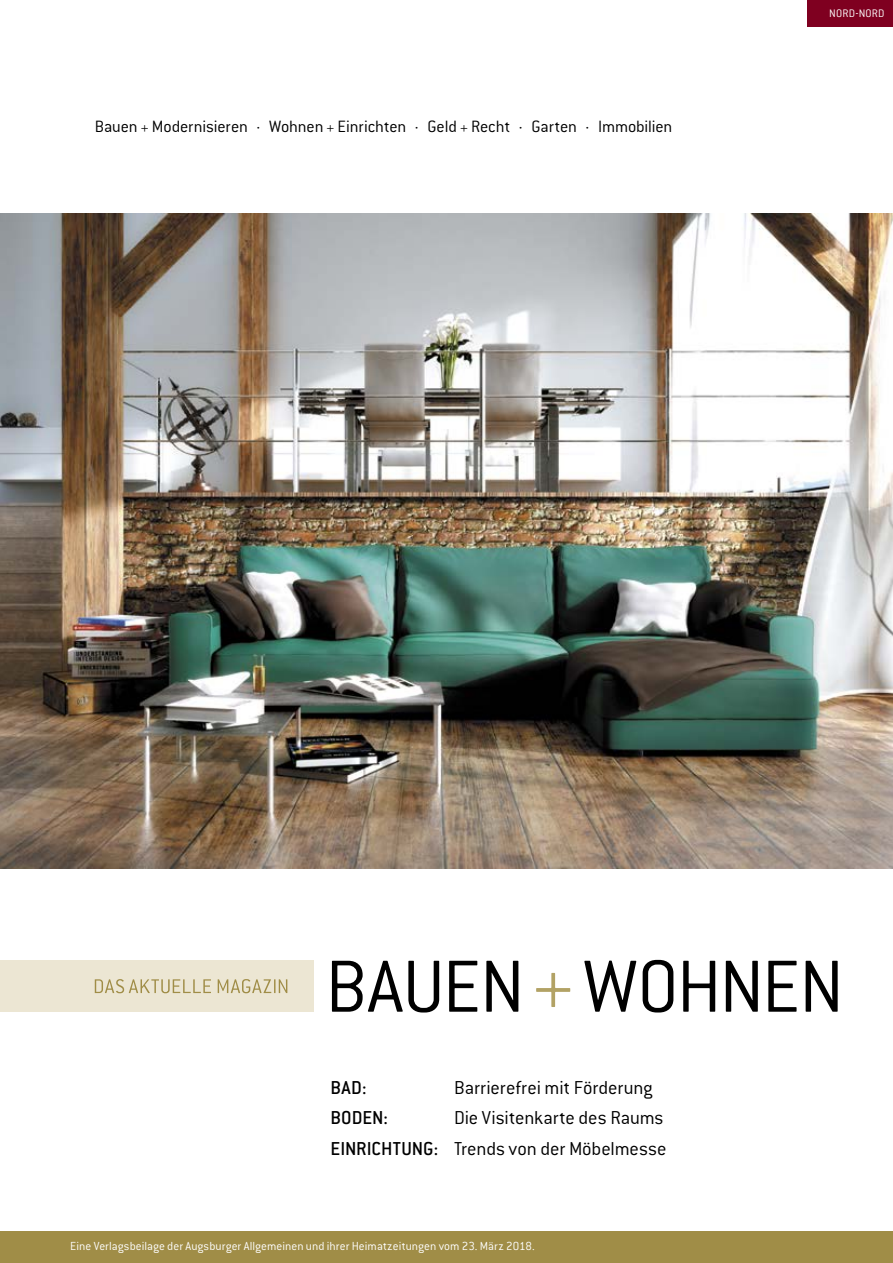
<style>
.page{position:relative;width:893px;height:1263px;background:#fff}
.page>*{position:absolute;margin:0;border:0;box-sizing:border-box;transform-origin:0 0}
.t1{font:300 81px "Conduit ITC Pro";letter-spacing:-.02em;color:#000}
.t2{font:300 20.55px/30.9px "Conduit ITC Pro";letter-spacing:-.005em;color:#000;text-align:right}
.t3{font:500 20.55px "Conduit ITC Pro";color:#000}
.t4{font:300 18px "Conduit ITC Pro";letter-spacing:-.005em;color:#000}
.t5{font:300 12.9px "Conduit ITC Pro";color:#fff}
.t6{font:300 12px "Conduit ITC Pro";letter-spacing:.015em;color:#fff}
.s1{font-size:15.45px}
.s2{color:#b2a265}
.s3{font-weight:500}
</style>
<div class="page">
<div style="left:808px;top:0;width:85px;height:26px;background:#7f0020"></div>
<img style="left:0;top:213px;width:893px;height:655px">
<div style="left:0;top:1231px;width:893px;height:32px;background:#a08d47"></div>
<div style="left:0;top:961px;width:313px;height:51px;background:#ece6d3"></div>
<svg style="left:95px;top:979px;width:192px;height:14px"></svg>
<p class="t4" style="left:95px;top:117px;width:579px">Bauen <span class="s1">+</span> Modernisieren · Wohnen <span class="s1">+</span> Einrichten · Geld <span class="s1">+</span> Recht · Garten · Immobilien</p>
<p class="t6" style="left:829px;top:7px;width:57px">NORD-NORD</p>
<h1 class="t1" style="left:325px;top:942px;width:520px">BAUEN <span class="s2">+</span> WOHNEN</h1>
<p class="t3" style="left:331px;top:1076px;width:37px">BAD:</p>
<p class="t2" style="left:454px;top:1072px;width:200px">Barrierefrei mit Förderung</p>
<p class="t3" style="left:331px;top:1106px;width:59px">BODEN:</p>
<p class="t2" style="left:331px;top:1103px;width:338px">Die Visitenkarte des Raums<br><span class="s3">EINRICHTUNG:</span> Trends von der Möbelmesse</p>
<p class="t5" style="left:70px;top:1239px;width:466px">Eine Verlagsbeilage der Augsburger Allgemeinen und ihrer Heimatzeitungen vom 23. März 2018.</p>
</div>
